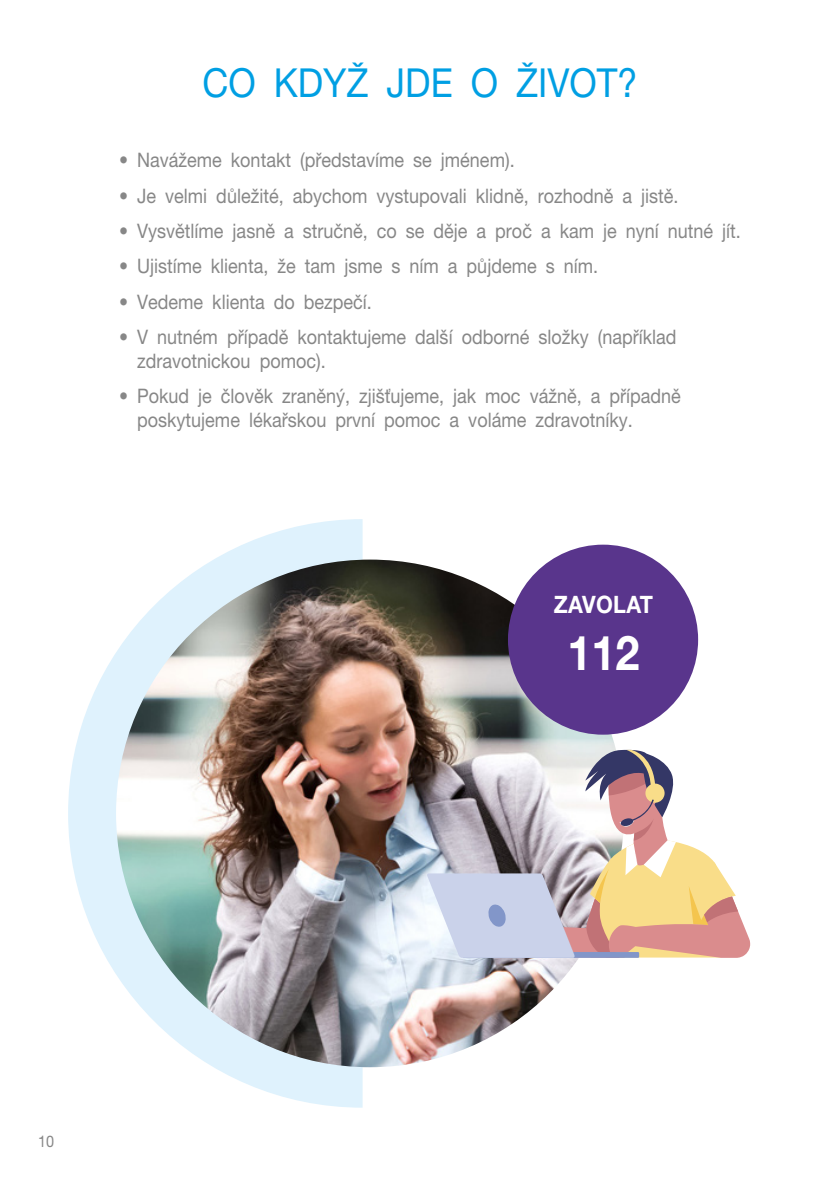
<style>
.page{position:relative;width:840px;height:1191px;background:#fff}
.page>*{position:absolute;margin:0;border:0;box-sizing:border-box;transform-origin:0 0}
.t1{font:700 48px "Helvetica Neue CE";color:#fff;scale:.9 1}
.t2{font:40px "Helvetica Neue CE";color:#009fe3;scale:.9 1}
.t3{font:700 24px "Helvetica Neue CE";letter-spacing:.015em;color:#fff;scale:.9 1}
.t4{font:20px/24px "Helvetica Neue CE";color:#878787;scale:.9 1}
.t5{font:16px "Helvetica Neue CE";color:#878787;scale:.9 1}
</style>
<div class="page">
<svg style="left:68px;top:519px;width:294px;height:588px;fill:#dff2fd"></svg>
<img style="left:116px;top:559px;width:507px;height:508px;border-radius:254px">
<div style="left:507px;top:544px;width:190px;height:190px;background:#59358c;border-radius:50%"></div>
<svg style="left:427px;top:750px;width:322px;height:207px"></svg>
<h2 class="t2" style="left:202px;top:60px;width:485px">CO KDYŽ JDE O ŽIVOT?</h2>
<p class="t4" style="left:119px;top:148px;width:440px">• Navážeme kontakt (představíme se jménem).</p>
<p class="t4" style="left:119px;top:184px;width:622px">• Je velmi důležité, abychom vystupovali klidně, rozhodně a jistě.</p>
<p class="t4" style="left:119px;top:219px;width:692px">• Vysvětlíme jasně a stručně, co se děje a proč a kam je nyní nutné jít.</p>
<p class="t4" style="left:119px;top:254px;width:533px">• Ujistíme klienta, že tam jsme s ním a půjdeme s ním.</p>
<p class="t4" style="left:119px;top:290px;width:282px">• Vedeme klienta do bezpečí.</p>
<p class="t4" style="left:137px;top:325px;width:600px;text-indent:-18px">• V nutném případě kontaktujeme další odborné složky (například zdravotnickou pomoc).</p>
<p class="t4" style="left:137px;top:384px;width:605px;text-indent:-18px">• Pokud je člověk zraněný, zjišťujeme, jak moc vážně, a případně poskytujeme lékařskou první pomoc a voláme zdravotníky.</p>
<p class="t3" style="left:553px;top:591px;width:112px">ZAVOLAT</p>
<h1 class="t1" style="left:567px;top:626px;width:82px">112</h1>
<p class="t5" style="left:38px;top:1132px;width:19px">10</p>
</div>
